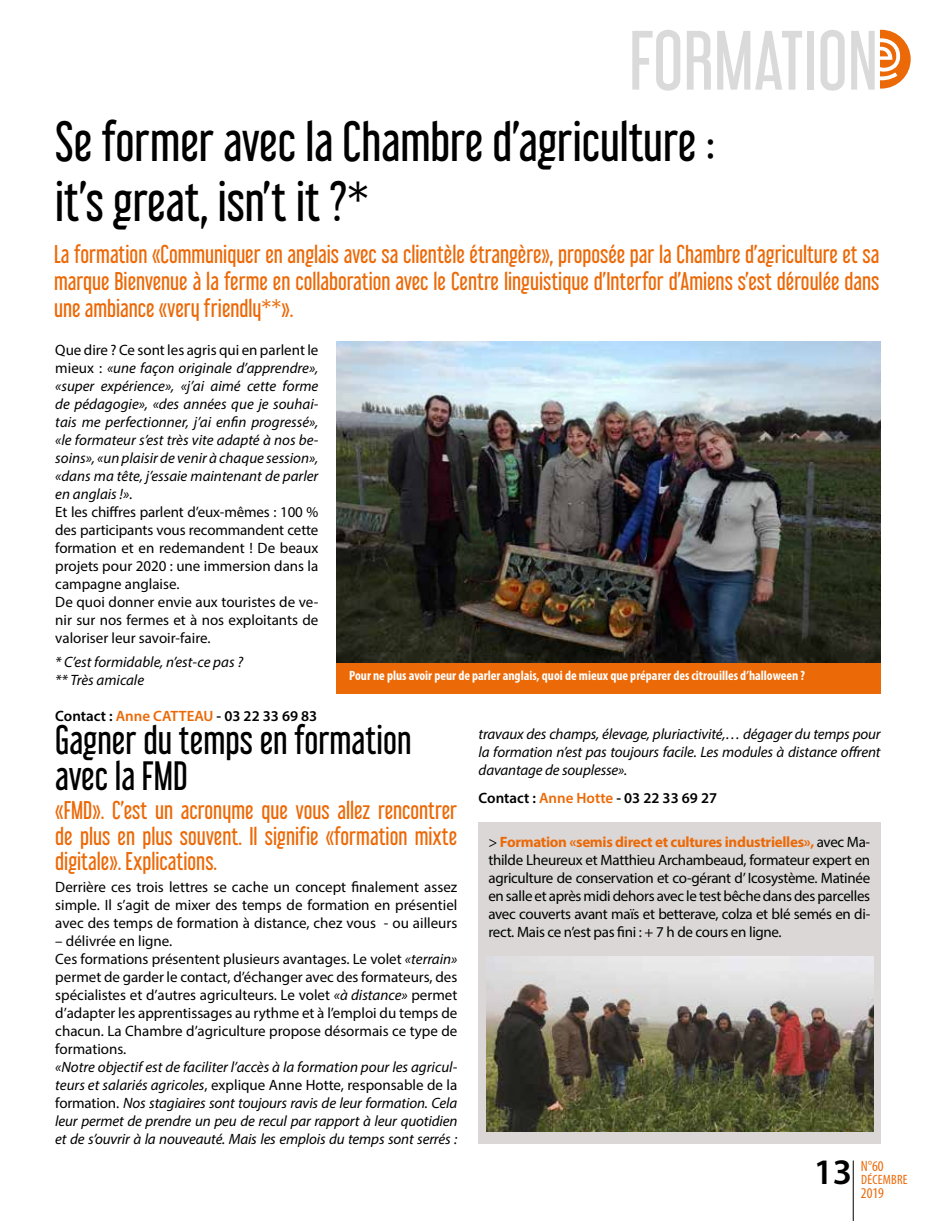
<style>
.page{position:relative;width:936px;height:1221px;background:#fff}
.page>*{position:absolute;margin:0;border:0;box-sizing:border-box;transform-origin:0 0}
.t1{font:75px "Libel Suit Rg";color:#dadada}
.t2{font:49.5px/59.4px "Libel Suit Rg";color:#000}
.t3{font:36px/36px "Libel Suit Rg";color:#000}
.t4{font:600 36px "Myriad Pro";color:#000}
.t5{font:22.5px/27px "Libel Suit Rg";color:#ec6907;text-align:justify}
.t6{font:15px/18px "Myriad Pro";color:#000}
.t7{font:italic 15px/18px "Myriad Pro";letter-spacing:-.01em;color:#000;text-align:justify}
.t8{font:600 15px "Myriad Pro";color:#000}
.t9{font:condensed 15px "Myriad Pro";color:#ec6907}
.t10{font:700 condensed 13.5px "Myriad Pro";color:#fff}
.t11{font:condensed 13.5px "Myriad Pro";letter-spacing:.02em;color:#ec6907}
.s1{font-style:italic}
.s2{color:#ec6907}
.s3{font-style:normal}
.s4{font-weight:700;color:#ec6907}
</style>
<div class="page">
<hr style="left:852px;top:1160px;width:1px;height:60px;background:#000">
<svg style="left:880px;top:30px;width:30px;height:59px"></svg>
<img style="left:336px;top:341px;width:544px;height:322px">
<div style="left:336px;top:663px;width:544px;height:31px;background:#ec6907"></div>
<div style="left:478px;top:822px;width:402px;height:321px;background:#dad7d6"></div>
<img style="left:486px;top:956px;width:387px;height:175px">
<h1 class="t1" style="left:629px;top:-1px;width:251px">FORMATION</h1>
<h2 class="t2" style="left:55px;top:107px;width:661px">Se former avec la Chambre d’agriculture : it’s great, isn’t it ?*</h2>
<p class="t5" style="left:54px;top:238px;width:826px">La formation «Communiquer en anglais avec sa clientèle étrangère», proposée par la Chambre d’agriculture et sa marque Bienvenue à la ferme en collaboration avec le Centre linguistique d’Interfor d’Amiens s’est déroulée dans une ambiance «very friendly**».</p>
<p class="t6" style="left:55px;top:340px;width:265px">Que dire ? Ce sont les agris qui en parlent le mieux : <span class="s1">«une façon originale d’apprendre», «super expérience», «j’ai aimé cette forme de pédagogie», «des années que je souhai&shy;tais me perfectionner, j’ai enfin progressé», «le formateur s’est très vite adapté à nos be&shy;soins», «un plaisir de venir à chaque session», «dans ma tête, j’essaie maintenant de parler en anglais !»</span>.<br>Et les chiffres parlent d’eux-mêmes : 100 % des participants vous recommandent cette formation et en redemandent ! De beaux projets pour 2020 : une immersion dans la campagne anglaise.<br>De quoi donner envie aux touristes de ve&shy;nir sur nos fermes et à nos exploitants de valoriser leur savoir-faire.</p>
<p class="t7" style="left:55px;top:652px;width:189px">* C’est formidable, n’est-ce pas ? ** Très amicale</p>
<p class="t8" style="left:55px;top:706px;width:263px">Contact : <span class="s2">Anne CATTEAU</span> - 03 22 33 69 83</p>
<p class="t10" style="left:349px;top:667px;width:457px">Pour ne plus avoir peur de parler anglais, quoi de mieux que préparer des citrouilles d’halloween ?</p>
<h3 class="t3" style="left:55px;top:717px;width:358px">Gagner du temps en formation avec la FMD</h3>
<h3 class="t5" style="left:55px;top:795px;width:403px;line-height:25.5px">«FMD». C’est un acronyme que vous allez rencontrer de plus en plus souvent. Il signifie «formation mixte digitale». Explications.</h3>
<p class="t6" style="left:55px;top:877px;width:403px;text-align:justify">Derrière ces trois lettres se cache un concept finalement assez simple. Il s’agit de mixer des temps de formation en présentiel avec des temps de formation à distance, chez vous - ou ailleurs</p>
<p class="t6" style="left:55px;top:931px;width:403px">– délivrée en ligne.<br>Ces formations présentent plusieurs avantages. Le volet <span class="s1">«terrain» </span>permet de garder le contact, d’échanger avec des formateurs, des spécialistes et d’autres agriculteurs. Le volet <span class="s1">«à distance»</span> permet d’adapter les apprentissages au rythme et à l’emploi du temps de chacun. La Chambre d’agriculture propose désormais ce type de formations.</p>
<p class="t7" style="left:55px;top:1057px;width:403px">«Notre objectif est de faciliter l’accès à la formation pour les agricul&shy;teurs et salariés agricoles<span class="s3">, explique Anne Hotte, responsable de la formation.</span> Nos stagiaires sont toujours ravis de leur formation. Cela leur permet de prendre un peu de recul par rapport à leur quotidien et de s’ouvrir à la nouveauté. Mais les emplois du temps sont serrés :</p>
<p class="t7" style="left:478px;top:724px;width:403px">travaux des champs, élevage, pluriactivité,… dégager du temps pour la formation n’est pas toujours facile. Les modules à distance offrent davantage de souplesse».</p>
<p class="t8" style="left:478px;top:788px;width:240px">Contact : <span class="s2">Anne Hotte</span> - 03 22 33 69 27</p>
<p class="t6" style="left:488px;top:832px;width:383px;text-align:justify">&gt; <span class="s4">Formation «semis direct et cultures industrielles»,</span> avec Ma&shy;thilde Lheureux et Matthieu Archambeaud, formateur expert en agriculture de conservation et co-gérant d’ Icosystème. Matinée en salle et après midi dehors avec le test bêche dans des parcelles avec couverts avant maïs et betterave, colza et blé semés en di&shy;rect. Mais ce n’est pas fini : + 7 h de cours en ligne.</p>
<h3 class="t4" style="left:813px;top:1149px;width:40px">13</h3>
<p class="t9" style="left:860px;top:1156px;width:24px">N°60</p>
<p class="t11" style="left:861px;top:1171px;width:48px">DÉCEMBRE</p>
<p class="t9" style="left:860px;top:1183px;width:25px">2019</p>
</div>
